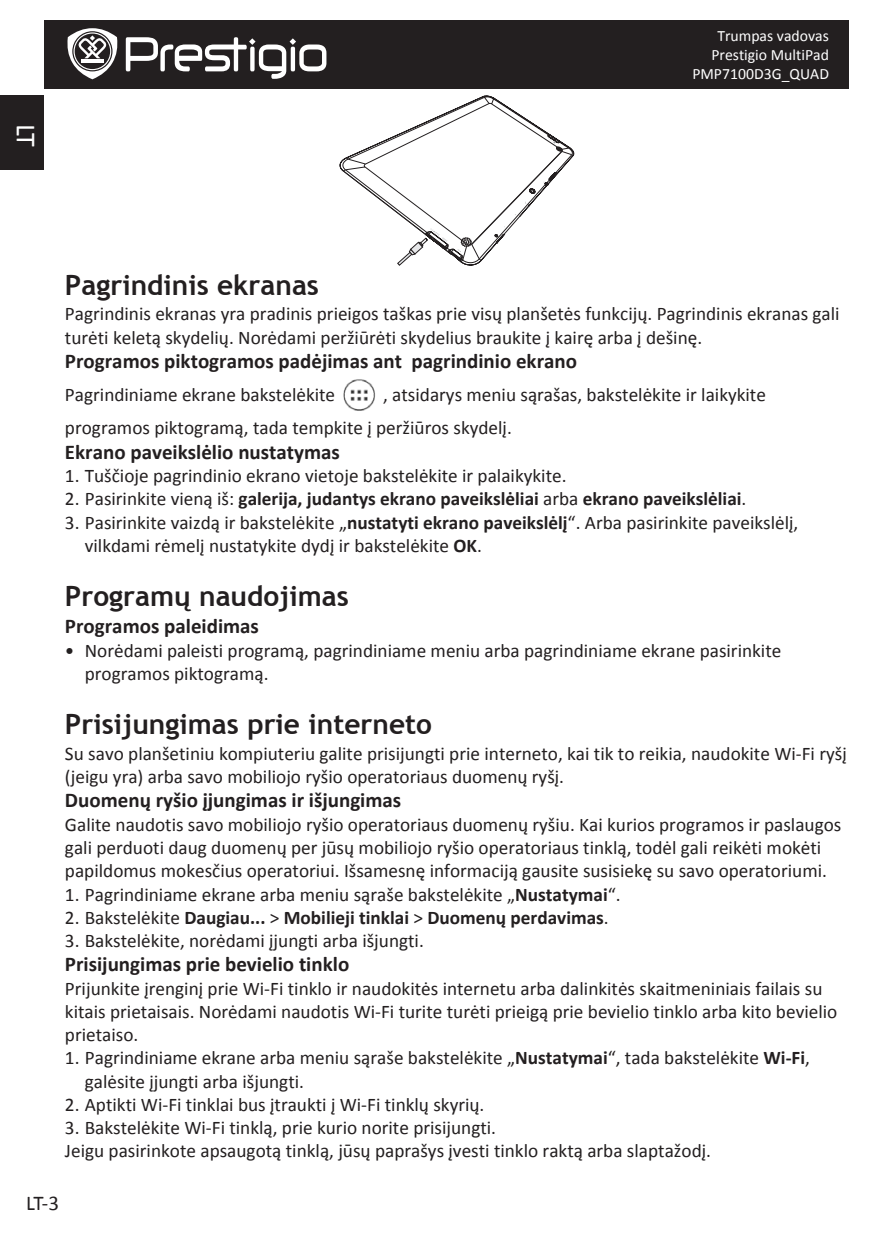
<style>
.page{position:relative;width:893px;height:1241px;background:#fff}
.page>*{position:absolute;margin:0;border:0;box-sizing:border-box;transform-origin:0 0}
.Heading_1{font:700 28px "Trebuchet MS";color:#231f20}
.t1{font:28px "Calibri";color:#fff}
.Heading_2{font:700 21px "Calibri";color:#231f20}
.t2{font:21px "Calibri";color:#231f20}
.Content{font:19.25px/23.1px "Calibri";color:#231f20}
.t3{font:700 19.25px "Calibri";color:#231f20}
.t4{font:15.75px/18.9px "Calibri";color:#fff;text-align:right}
.s1{font-weight:400}
.s2{font-weight:700}
</style>
<div class="page">
<div style="left:0;top:96px;width:44px;height:74px;background:#231f20"></div>
<div style="left:44px;top:20px;width:805px;height:68px;background:#231f20"></div>
<svg style="left:126px;top:37px;width:200px;height:42px"></svg>
<svg style="left:67px;top:28px;width:51px;height:51px"></svg>
<hr style="left:81px;top:59px;width:23px;height:4px;background:#fff">
<svg style="left:340px;top:96px;width:234px;height:169px"></svg>
<img style="left:343px;top:379px;width:32px;height:32px">
<h1 class="t1" style="left:44px;top:123px;width:25px;rotate:90deg">LT</h1>
<p class="t4" style="left:692px;top:26px;width:138px">Trumpas vadovas<br>Prestigio MultiPad<br>PMP7100D3G_QUAD</p>
<p class="Heading_1" style="left:65px;top:267px;width:256px">Pagrindinis ekranas</p>
<p class="Content" style="left:65px;top:302px;width:776px">Pagrindinis ekranas yra pradinis prieigos taškas prie visų planšetės funkcijų. Pagrindinis ekranas gali turėti keletą skydelių. Norėdami peržiūrėti skydelius braukite į kairę arba į dešinę.</p>
<p class="Heading_2" style="left:65px;top:347px;width:514px">Programos piktogramos padėjimas ant pagrindinio ekrano</p>
<p class="Content" style="left:65px;top:383px;width:272px">Pagrindiniame ekrane bakstelėkite</p>
<p class="Content" style="left:65px;top:378px;width:702px;line-height:32.6px;text-indent:318px">, atsidarys meniu sąrašas, bakstelėkite ir laikykite programos piktogramą, tada tempkite į peržiūros skydelį.</p>
<p class="Heading_2" style="left:65px;top:438px;width:277px">Ekrano paveikslėlio nustatymas</p>
<p class="Content" style="left:65px;top:464px;width:503px">1. Tuščioje pagrindinio ekrano vietoje bakstelėkite ir palaikykite.</p>
<p class="t3" style="left:65px;top:486px;width:683px"><span class="s1">2. Pasirinkite vieną iš:</span> galerija, judantys ekrano paveikslėliai <span class="s1">arba</span> ekrano paveikslėliai<span class="s1">.</span></p>
<p class="Content" style="left:85px;top:510px;width:715px;text-indent:-20px">3. Pasirinkite vaizdą ir bakstelėkite „<span class="s2">nustatyti ekrano paveikslėlį</span>“. Arba pasirinkite paveikslėlį, vilkdami rėmelį nustatykite dydį ir bakstelėkite <span class="s2">OK</span>.</p>
<p class="Heading_1" style="left:65px;top:578px;width:285px">Programų naudojimas</p>
<p class="Heading_2" style="left:65px;top:612px;width:196px">Programos paleidimas</p>
<p class="Content" style="left:85px;top:638px;width:698px;text-indent:-20px">• Norėdami paleisti programą, pagrindiniame meniu arba pagrindiniame ekrane pasirinkite programos piktogramą.</p>
<p class="Heading_1" style="left:65px;top:706px;width:369px">Prisijungimas prie interneto</p>
<p class="Content" style="left:65px;top:741px;width:783px">Su savo planšetiniu kompiuteriu galite prisijungti prie interneto, kai tik to reikia, naudokite Wi-Fi ryšį (jeigu yra) arba savo mobiliojo ryšio operatoriaus duomenų ryšį.</p>
<p class="Heading_2" style="left:65px;top:786px;width:338px">Duomenų ryšio įjungimas ir išjungimas</p>
<p class="Content" style="left:65px;top:813px;width:778px">Galite naudotis savo mobiliojo ryšio operatoriaus duomenų ryšiu. Kai kurios programos ir paslaugos gali perduoti daug duomenų per jūsų mobiliojo ryšio operatoriaus tinklą, todėl gali reikėti mokėti papildomus mokesčius operatoriui. Išsamesnę informaciją gausite susisiekę su savo operatoriumi.</p>
<p class="Content" style="left:65px;top:882px;width:557px">1. Pagrindiniame ekrane arba meniu sąraše bakstelėkite „<span class="s2">Nustatymai</span>“.</p>
<p class="t3" style="left:65px;top:904px;width:545px"><span class="s1">2. Bakstelėkite</span> Daugiau... <span class="s1">&gt;</span> Mobilieji tinklai <span class="s1">&gt;</span> Duomenų perdavimas<span class="s1">.</span></p>
<p class="Content" style="left:65px;top:928px;width:360px">3. Bakstelėkite, norėdami įjungti arba išjungti.</p>
<p class="Heading_2" style="left:65px;top:950px;width:286px">Prisijungimas prie bevielio tinklo</p>
<p class="Content" style="left:65px;top:977px;width:774px">Prijunkite įrenginį prie Wi-Fi tinklo ir naudokitės internetu arba dalinkitės skaitmeniniais failais su kitais prietaisais. Norėdami naudotis Wi-Fi turite turėti prieigą prie bevielio tinklo arba kito bevielio prietaiso.</p>
<p class="Content" style="left:85px;top:1046px;width:727px;text-indent:-20px">1. Pagrindiniame ekrane arba meniu sąraše bakstelėkite „<span class="s2">Nustatymai</span>“, tada bakstelėkite <span class="s2">Wi-Fi</span>, galėsite įjungti arba išjungti.</p>
<p class="Content" style="left:65px;top:1092px;width:421px">2. Aptikti Wi-Fi tinklai bus įtraukti į Wi-Fi tinklų skyrių.</p>
<p class="Content" style="left:65px;top:1115px;width:433px">3. Bakstelėkite Wi-Fi tinklą, prie kurio norite prisijungti.</p>
<p class="Content" style="left:65px;top:1138px;width:647px">Jeigu pasirinkote apsaugotą tinklą, jūsų paprašys įvesti tinklo raktą arba slaptažodį.</p>
<p class="t2" style="left:26px;top:1189px;width:34px">LT-3</p>
</div>
